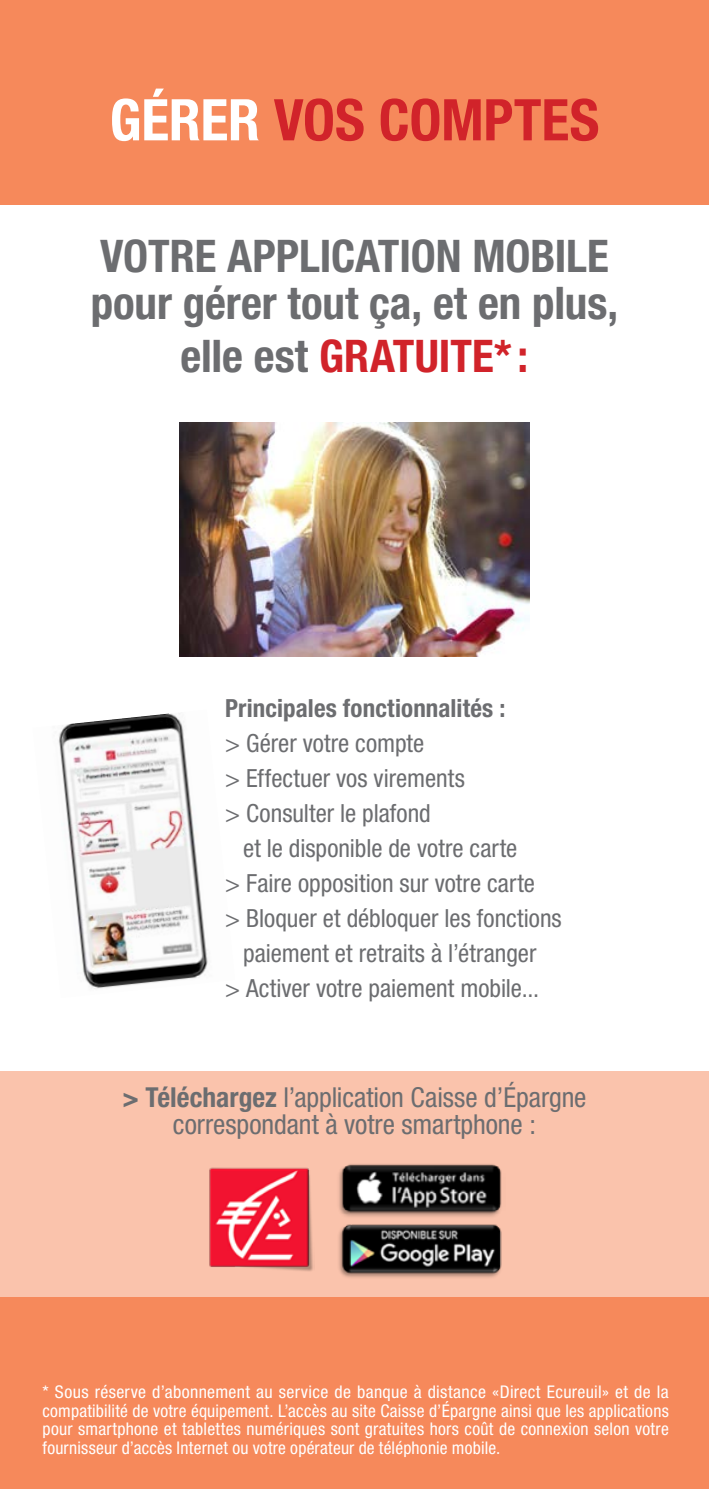
<style>
.page{position:relative;width:709px;height:1489px;background:#fff}
.page>*{position:absolute;margin:0;border:0;box-sizing:border-box;transform-origin:0 0}
.t1{font:700 condensed 57.5px "Helvetica Neue LT Pro";color:#d1232a}
.t2{font:700 condensed 45px "Helvetica Neue LT Pro";color:#6c6d70}
.t3{font:700 condensed 45px "Helvetica Neue LT Pro";color:#d1232a}
.t4{font:condensed 27.5px "Helvetica Neue LT Pro";color:#6c6d70}
.t5{font:condensed 25px "Helvetica Neue LT Pro";color:#6c6d70}
.t6{font:700 condensed 25px "Helvetica Neue LT Pro";letter-spacing:.005em;color:#6c6d70}
.t7{font:condensed 17.5px/18.8px "Helvetica Neue LT Pro";letter-spacing:.015em;color:#fff;text-align:justify}
.s1{color:#fff}
.s2{color:#6c6d70}
.s3{font-weight:700}
</style>
<div class="page">
<div style="left:0;top:0;width:709px;height:1488px;background:#f6895b"></div>
<div style="left:0;top:206px;width:709px;height:864px;background:#fff"></div>
<img style="left:179px;top:422px;width:351px;height:234px">
<div style="left:0;top:1071px;width:709px;height:225px;background:#fac3ac"></div>
<img style="left:339px;top:1164px;width:163px;height:114px">
<img style="left:58px;top:713px;width:150px;height:276px">
<img style="left:209px;top:1167px;width:104px;height:104px">
<hr style="left:708px;top:0;width:1px;height:1488px;background:#f6895b">
<hr style="left:708px;top:206px;width:1px;height:818px;background:#fff">
<hr style="left:708px;top:1022px;width:1px;height:195px;background:#fff">
<p class="t1" style="left:110px;top:85px;width:491px"><span class="s1">G</span><span class="s1">É</span><span class="s1">RER</span> VOS COMPTES</p>
<p class="t2" style="left:100px;top:229px;width:510px">VOTRE APPLICATION MOBILE</p>
<p class="t2" style="left:91px;top:276px;width:529px">pour gérer tout ça, et en plus,</p>
<p class="t3" style="left:180px;top:329px;width:349px"><span class="s2">elle est</span> GRATUITE*:</p>
<p class="t6" style="left:225px;top:693px;width:282px">Principales fonctionnalités :</p>
<p class="t5" style="left:225px;top:728px;width:201px">&gt; Gérer votre compte</p>
<p class="t5" style="left:225px;top:763px;width:241px">&gt; Effectuer vos virements</p>
<p class="t5" style="left:225px;top:798px;width:207px">&gt; Consulter le plafond</p>
<p class="t5" style="left:243px;top:833px;width:276px">et le disponible de votre carte</p>
<p class="t5" style="left:225px;top:868px;width:311px">&gt; Faire opposition sur votre carte</p>
<p class="t5" style="left:225px;top:903px;width:338px">&gt; Bloquer et débloquer les fonctions</p>
<p class="t5" style="left:243px;top:938px;width:295px">paiement et retraits à l’étranger</p>
<p class="t5" style="left:225px;top:973px;width:316px">&gt; Activer votre paiement mobile...</p>
<p class="t4" style="left:122px;top:1080px;width:465px"><span class="s3">&gt; Téléchargez</span> l’application Caisse d’Épargne</p>
<p class="t4" style="left:173px;top:1108px;width:364px">correspondant à votre smartphone :</p>
<p class="t7" style="left:43px;top:1381px;width:628px">* Sous réserve d’abonnement au service de banque à distance «Direct Ecureuil» et de la compatibilité de votre équipement. L’accès au site Caisse d’Épargne ainsi que les applications pour smartphone et tablettes numériques sont gratuites hors coût de connexion selon votre fournisseur d’accès Internet ou votre opérateur de téléphonie mobile.</p>
</div>
